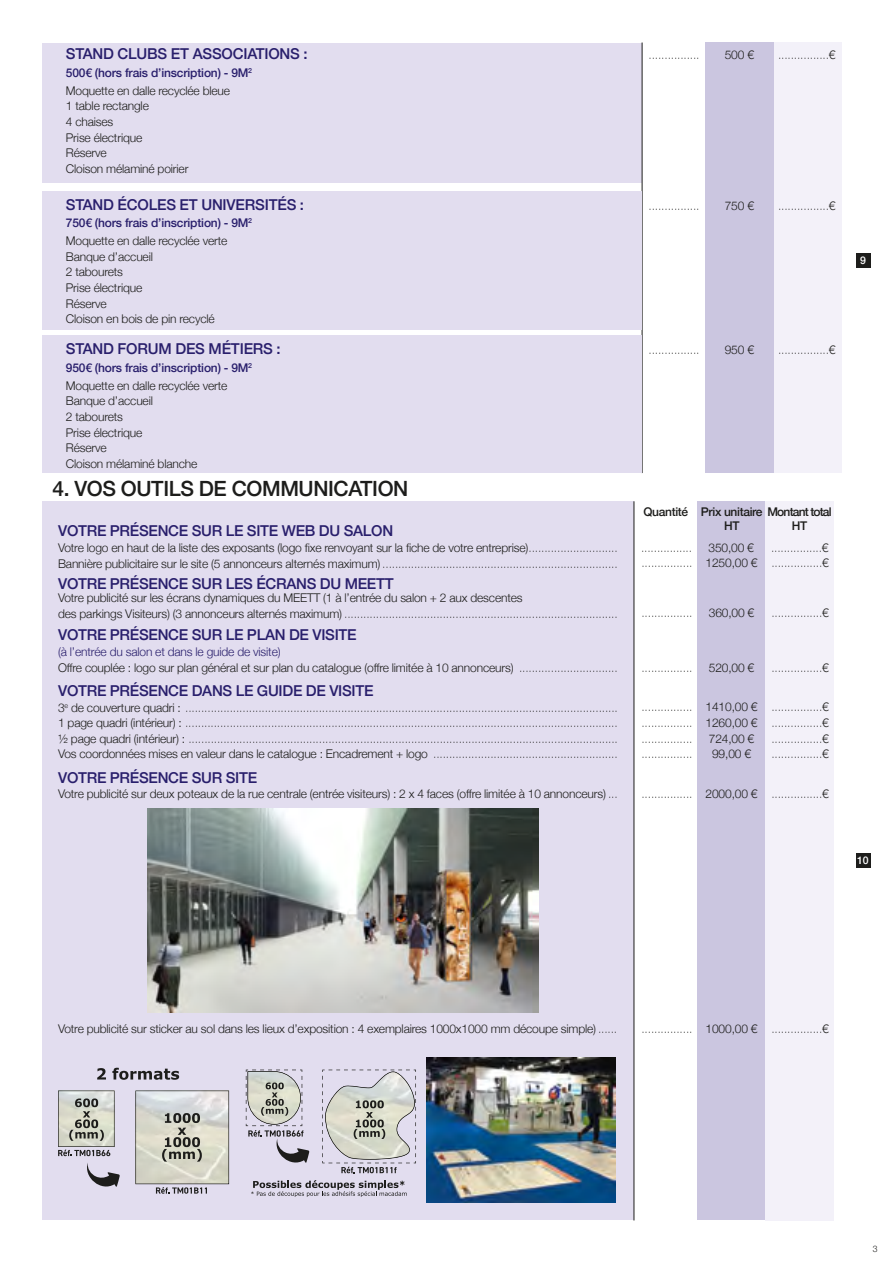
<style>
.page{position:relative;width:893px;height:1263px;background:#fff}
.page>*{position:absolute;margin:0;border:0;box-sizing:border-box;transform-origin:0 0}
.t1{font:500 21px "Helvetica Neue";letter-spacing:-.02em;color:#1d1d1b}
.t2{font:500 15px "Helvetica Neue";letter-spacing:-.02em;color:#291f6c}
.t3{font:100 12px/15.6px "Helvetica Neue";color:#1d1d1b;text-align:justify}
.t4{font:300 12px/15.6px "Helvetica Neue";letter-spacing:-.015em;color:#1d1d1b}
.t5{font:500 12px/17.7px "Helvetica Neue";letter-spacing:-.015em;color:#291f6c}
.t6{font:500 12px/13.5px "Helvetica Neue";letter-spacing:-.03em;color:#1d1d1b}
.t7{font:500 10.5px "Helvetica Neue";color:#fff}
.t8{font:300 9px "Helvetica Neue";color:#1d1d1b;scale:.95 1}
.s1{font-weight:300;color:#1d1d1b}
.s2{font-weight:100}
.s3{color:#291f6c}
.s4{font-weight:300}
</style>
<div class="page">
<div style="left:774px;top:43px;width:68px;height:430px;background:#f3f1f9"></div>
<div style="left:698px;top:501px;width:68px;height:718px;background:#cbc6e0"></div>
<div style="left:766px;top:501px;width:68px;height:719px;background:#f3f1f9"></div>
<div style="left:43px;top:43px;width:599px;height:139px;background:#e2ddef"></div>
<div style="left:706px;top:43px;width:68px;height:430px;background:#cbc6e0"></div>
<div style="left:43px;top:501px;width:591px;height:718px;background:#e2ddef"></div>
<hr style="left:634px;top:501px;width:1px;height:719px;background:#1d1d1b">
<svg style="left:97px;top:1068px;width:9px;height:11px"></svg>
<svg style="left:112px;top:1068px;width:67px;height:12px"></svg>
<svg style="left:251px;top:1180px;width:156px;height:17px"></svg>
<svg style="left:87px;top:1163px;width:33px;height:24px"></svg>
<img style="left:426px;top:1057px;width:189px;height:146px">
<svg style="left:58px;top:1090px;width:57px;height:66px"></svg>
<svg style="left:246px;top:1069px;width:63px;height:94px"></svg>
<svg style="left:135px;top:1090px;width:94px;height:104px"></svg>
<svg style="left:322px;top:1069px;width:94px;height:104px"></svg>
<img style="left:148px;top:808px;width:391px;height:204px">
<hr style="left:642px;top:43px;width:1px;height:430px;background:#1d1d1b">
<div style="left:43px;top:191px;width:599px;height:138px;background:#e2ddef"></div>
<div style="left:43px;top:336px;width:599px;height:137px;background:#e2ddef"></div>
<div style="left:855px;top:253px;width:15px;height:15px;background:#1d1d1b"></div>
<div style="left:855px;top:853px;width:15px;height:15px;background:#1d1d1b"></div>
<p class="t2" style="left:66px;top:42px;width:243px">STAND CLUBS ET ASSOCIATIONS :</p>
<p class="t5" style="left:66px;top:63px;width:188px">500€ (hors frais d’inscription) - 9M<sup>2<br></sup><span class="s1">Moquette en dalle recyclée bleue</span></p>
<p class="t4" style="left:66px;top:97px;width:124px">1 table rectangle<br>4 chaises<br>Prise électrique<br>Réserve<br>Cloison mélaminé poirier</p>
<p class="t2" style="left:66px;top:192px;width:240px">STAND ÉCOLES ET UNIVERSITÉS :</p>
<p class="t5" style="left:66px;top:213px;width:188px">750€ (hors frais d’inscription) - 9M<sup>2<br></sup><span class="s1">Moquette en dalle recyclée verte</span></p>
<p class="t4" style="left:66px;top:248px;width:150px">Banque d’accueil<br>2 tabourets<br>Prise électrique<br>Réserve<br>Cloison en bois de pin recyclé</p>
<p class="t2" style="left:66px;top:337px;width:216px">STAND FORUM DES MÉTIERS :</p>
<p class="t5" style="left:66px;top:358px;width:188px">950€ (hors frais d’inscription) - 9M<sup>2<br></sup><span class="s1">Moquette en dalle recyclée verte</span></p>
<p class="t4" style="left:66px;top:392px;width:133px">Banque d’accueil<br>2 tabourets<br>Prise électrique<br>Réserve<br>Cloison mélaminé blanche</p>
<h1 class="t1" style="left:53px;top:471px;width:357px">4. VOS OUTILS DE COMMUNICATION</h1>
<p class="t2" style="left:58px;top:519px;width:337px">VOTRE PRÉSENCE SUR LE SITE WEB DU SALON</p>
<p class="t4" style="left:58px;top:539px;width:561px">Votre logo en haut de la liste des exposants (logo fixe renvoyant sur la fiche de votre entreprise)<span class="s2">............................<br></span>Bannière publicitaire sur le site (5 annonceurs alternés maximum) <span class="s2">..........................................................................</span></p>
<p class="t2" style="left:58px;top:571px;width:337px">VOTRE PRÉSENCE SUR LES ÉCRANS DU MEETT</p>
<p class="t4" style="left:58px;top:589px;width:561px">Votre publicité sur les écrans dynamiques du MEETT (1 à l’entrée du salon + 2 aux descentes<br>des parkings Visiteurs) (3 annonceurs alternés maximum) <span class="s2">......................................................................................</span></p>
<p class="t2" style="left:58px;top:623px;width:300px">VOTRE PRÉSENCE SUR LE PLAN DE VISITE</p>
<p class="t4" style="left:58px;top:643px;width:561px"><span class="s3">(à l’entrée du salon et dans le guide de visite)<br></span>Offre couplée : logo sur plan général et sur plan du catalogue (offre limitée à 10 annonceurs) <span class="s2">...............................</span></p>
<p class="t2" style="left:58px;top:678px;width:317px">VOTRE PRÉSENCE DANS LE GUIDE DE VISITE</p>
<p class="t3" style="left:58px;top:699px;width:561px"><span class="s4">3</span><sup>e</sup> <span class="s4">de couverture quadri :</span> ........................................................................................................................................<br><span class="s4">1 page quadri (intérieur) :</span> ........................................................................................................................................ <span class="s4">½ page quadri (intérieur) :</span> .......................................................................................................................................<br><span class="s4">Vos coordonnées mises en valeur dans le catalogue : Encadrement + logo</span> ..........................................................</p>
<p class="t2" style="left:58px;top:765px;width:201px">VOTRE PRÉSENCE SUR SITE</p>
<p class="t4" style="left:58px;top:785px;width:561px">Votre publicité sur deux poteaux de la rue centrale (entrée visiteurs) : 2 x 4 faces (offre limitée à 10 annonceurs) <span class="s2">...</span></p>
<p class="t3" style="left:649px;top:47px;width:53px">................</p>
<p class="t4" style="left:725px;top:46px;width:31px">500 €</p>
<p class="t3" style="left:778px;top:47px;width:59px">................<span class="s4">€</span></p>
<p class="t3" style="left:649px;top:197px;width:53px">................</p>
<p class="t4" style="left:725px;top:197px;width:31px">750 €</p>
<p class="t3" style="left:778px;top:197px;width:59px">................<span class="s4">€</span></p>
<p class="t7" style="left:860px;top:252px;width:7px">9</p>
<p class="t3" style="left:649px;top:342px;width:53px">................</p>
<p class="t4" style="left:725px;top:341px;width:31px">950 €</p>
<p class="t3" style="left:778px;top:342px;width:59px">................<span class="s4">€</span></p>
<p class="t6" style="left:724px;top:504px;width:109px;text-indent:-81px">Quantité Prix unitaire Montant total<br>HT</p>
<p class="t6" style="left:792px;top:518px;width:17px">HT</p>
<p class="t3" style="left:641px;top:539px;width:53px">................</p>
<p class="t4" style="left:708px;top:539px;width:47px">350,00 €</p>
<p class="t3" style="left:641px;top:539px;width:189px;text-align:right">................<span class="s4">€<br></span>................ <span class="s4">1250,00 €</span> ................<span class="s4">€</span></p>
<p class="t3" style="left:641px;top:605px;width:53px">................</p>
<p class="t4" style="left:709px;top:604px;width:47px">360,00 €</p>
<p class="t3" style="left:641px;top:659px;width:53px">................</p>
<p class="t4" style="left:709px;top:659px;width:47px">520,00 €</p>
<p class="t3" style="left:771px;top:605px;width:59px">................<span class="s4">€</span></p>
<p class="t3" style="left:771px;top:659px;width:59px">................<span class="s4">€</span></p>
<p class="t3" style="left:641px;top:699px;width:189px">................ <span class="s4">1410,00 €</span> ................<span class="s4">€</span></p>
<p class="t3" style="left:641px;top:714px;width:189px">................ <span class="s4">1260,00 €</span> ................<span class="s4">€ </span>................</p>
<p class="t4" style="left:709px;top:730px;width:47px">724,00 €</p>
<p class="t3" style="left:771px;top:730px;width:59px">................<span class="s4">€</span></p>
<p class="t3" style="left:641px;top:746px;width:53px">................</p>
<p class="t4" style="left:712px;top:745px;width:40px">99,00 €</p>
<p class="t3" style="left:771px;top:746px;width:59px">................<span class="s4">€</span></p>
<p class="t3" style="left:641px;top:786px;width:189px">................ <span class="s4">2000,00 €</span> ................<span class="s4">€</span></p>
<p class="t7" style="left:857px;top:852px;width:13px">10</p>
<p class="t4" style="left:58px;top:1020px;width:561px">Votre publicité sur sticker au sol dans les lieux d’exposition : 4 exemplaires 1000x1000 mm découpe simple) <span class="s2">......</span></p>
<p class="t3" style="left:641px;top:1020px;width:189px">................ <span class="s4">1000,00 €</span> ................<span class="s4">€</span></p>
<p class="t8" style="left:873px;top:1241px;width:7px">3</p>
</div>
